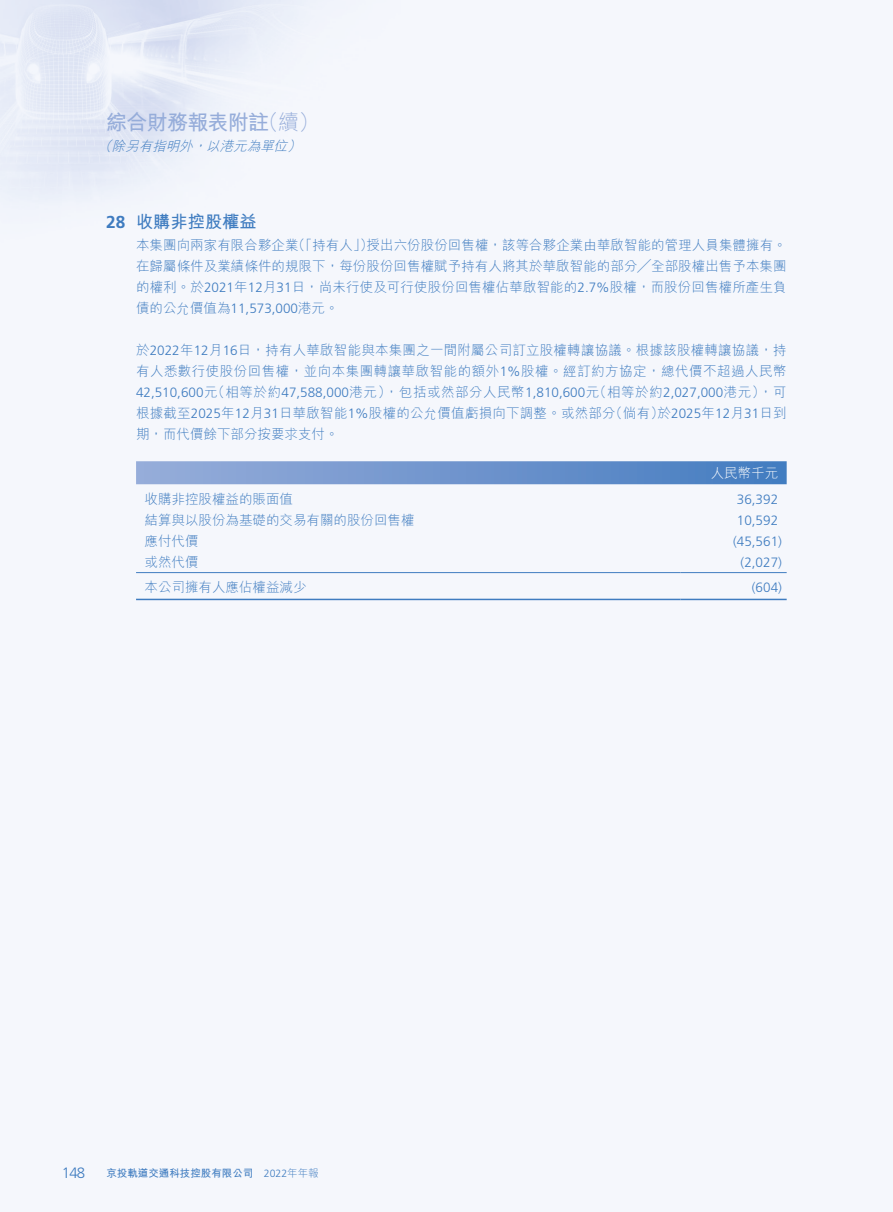
<style>
.page{position:relative;width:893px;height:1212px;background:#f5f7fc}
.page>*{position:absolute;margin:0;border:0;box-sizing:border-box;transform-origin:0 0}
.t1{font:700 21px "M Hei HK";letter-spacing:-.035em;color:#96adda}
.t2{font:700 17.25px "M Hei HK";color:#3f7cc0}
.t3{font:300 15px "Frutiger LT Std";color:#3f7cc0}
.t4{font:300 13.5px/21px "M Hei HK";letter-spacing:.01em;color:#3f7cc0;text-align:justify}
.t5{font:300 13.5px "Frutiger LT Std";color:#3f7cc0}
.t6{font:300 13.5px/21px "M Hei HK";letter-spacing:.035em;color:#3f7cc0}
.t7{font:italic 300 13.5px "M Hei HK";color:#3f7cc0}
.t8{font:300 13.5px "M Hei HK";color:#fff}
.t9{font:700 10.5px "M Hei HK";color:#3f7cc0}
.s1{font-weight:300}
.s2{font-family:"Frutiger LT Std"}
.s3{font-family:"M Hei HK"}
.s4{font-family:"Frutiger LT Std";font-weight:300}
</style>
<div class="page">
<img style="left:0;top:0;width:294px;height:195px">
<svg style="left:136px;top:461px;width:651px;height:23px"></svg>
<hr style="left:136px;top:572px;width:544px;height:1px;background:#3f7cc0">
<hr style="left:680px;top:572px;width:107px;height:1px;background:#3f7cc0">
<hr style="left:136px;top:599px;width:544px;height:1px;background:#3f7cc0">
<hr style="left:680px;top:599px;width:107px;height:1px;background:#3f7cc0">
<h1 class="t1" style="left:106px;top:107px;width:215px">綜合財務報表附註<span class="s1">（續）</span></h1>
<p class="t7" style="left:98px;top:136px;width:209px">（除另有指明外，以港元為單位）</p>
<p class="t2" style="left:106px;top:209px;width:152px"><span class="s2">28</span> 收購非控股權益</p>
<p class="t4" style="left:136px;top:234px;width:652px">本集團向兩家有限合夥企業（「持有人」）授出六份股份回售權，該等合夥企業由華啟智能的管理人員集體擁有。在歸屬條件及業績條件的規限下，每份股份回售權賦予持有人將其於華啟智能的部分╱全部股權出售予本集團的權利。於<span class="s2">2021</span>年<span class="s2">12</span>月<span class="s2">31</span>日，尚未行使及可行使股份回售權佔華啟智能的<span class="s2">2.7%</span>股權，而股份回售權所產生負債的公允價值為<span class="s2">11,573,000</span>港元。</p>
<p class="t6" style="left:136px;top:339px;width:652px">於<span class="s2">2022</span>年<span class="s2">12</span>月<span class="s2">16</span>日，持有人華啟智能與本集團之一間附屬公司訂立股權轉讓協議。根據該股權轉讓協議，持有人悉數行使股份回售權，並向本集團轉讓華啟智能的額外<span class="s2">1%</span>股權。經訂約方協定，總代價不超過人民幣</p>
<p class="t5" style="left:136px;top:384px;width:652px">42,510,600<span class="s3">元（相等於約</span>47,588,000<span class="s3">港元），包括或然部分人民幣</span>1,810,600<span class="s3">元（相等於約</span>2,027,000<span class="s3">港元），可</span></p>
<p class="t4" style="left:136px;top:402px;width:652px">根據截至<span class="s2">2025</span>年<span class="s2">12</span>月<span class="s2">31</span>日華啟智能<span class="s2">1%</span>股權的公允價值虧損向下調整。或然部分（倘有）於<span class="s2">2025</span>年<span class="s2">12</span>月<span class="s2">31</span>日到期，而代價餘下部分按要求支付。</p>
<p class="t8" style="left:711px;top:464px;width:69px">人民幣千元</p>
<p class="t4" style="left:145px;top:488px;width:150px">收購非控股權益的賬面值</p>
<p class="t5" style="left:737px;top:491px;width:43px">36,392</p>
<p class="t4" style="left:145px;top:509px;width:271px">結算與以股份為基礎的交易有關的股份回售權</p>
<p class="t5" style="left:737px;top:512px;width:43px">10,592</p>
<p class="t4" style="left:145px;top:530px;width:55px">應付代價</p>
<p class="t5" style="left:733px;top:533px;width:50px">(45,561)</p>
<p class="t4" style="left:145px;top:551px;width:55px">或然代價</p>
<p class="t5" style="left:741px;top:554px;width:43px">(2,027)</p>
<p class="t4" style="left:145px;top:576px;width:163px">本公司擁有人應佔權益減少</p>
<p class="t5" style="left:752px;top:580px;width:32px">(604)</p>
<p class="t3" style="left:62px;top:1164px;width:25px">148</p>
<p class="t9" style="left:106px;top:1165px;width:214px">京投軌道交通科技控股有限公司 <span class="s4">2022</span><span class="s1">年年報</span></p>
</div>
